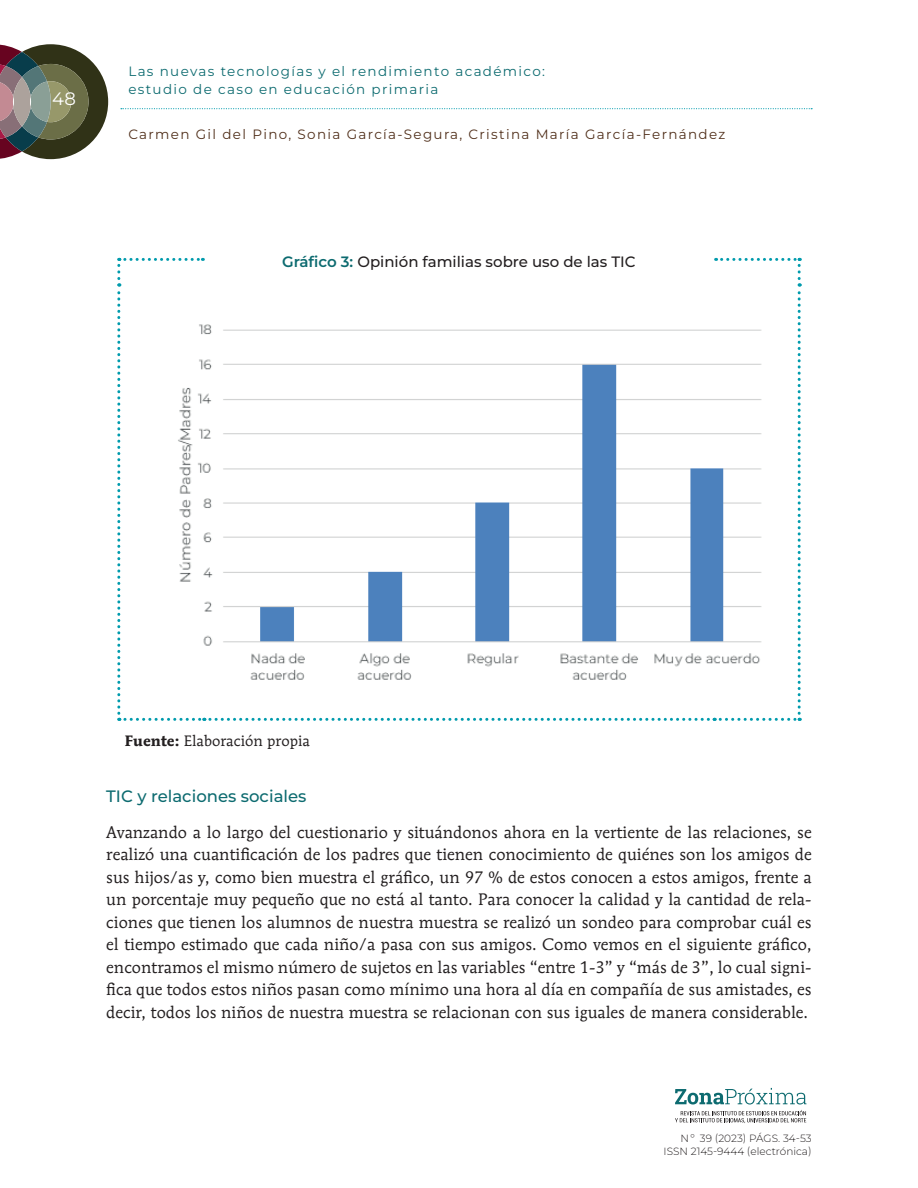
<style>
.page{position:relative;width:918px;height:1188px;background:#fff}
.page>*{position:absolute;margin:0;border:0;box-sizing:border-box;transform-origin:0 0}
.t1{font:18px "Montserrat";color:#fff}
.t2{font:16.5px/22.5px "Mendoza Roman Std";color:#231f20;text-align:justify}
.t3{font:500 16.5px "Montserrat";color:#0d6b70}
.t4{font:500 15px "Montserrat";color:#231f20}
.t5{font:15px "Mendoza Roman Std";color:#231f20}
.t6{font:13.5px/18px "Montserrat";letter-spacing:.1em;color:#0d6b70}
.t7{font:13.5px "Montserrat";letter-spacing:.1em;color:#51301b}
.t8{font:300 10.5px/13.5px "Montserrat";color:#231f20;text-align:right}
.s1{font-weight:600;color:#0d6b70}
.s2{font-weight:700}
</style>
<div class="page">
<svg style="left:0;top:44px;width:108px;height:115px;background:#727062"></svg>
<svg style="left:675px;top:1088px;width:131px;height:35px"></svg>
<svg style="left:121px;top:108px;width:691px;height:1px"></svg>
<svg style="left:117px;top:258px;width:684px;height:463px"></svg>
<img style="left:140px;top:291px;width:638px;height:422px">
<p class="t1" style="left:52px;top:87px;width:25px">48</p>
<p class="t6" style="left:128px;top:61px;width:418px">Las nuevas tecnologías y el rendimiento académico: estudio de caso en educación primaria</p>
<p class="t7" style="left:128px;top:125px;width:599px">Carmen Gil del Pino, Sonia García-Segura, Cristina María García-Fernández</p>
<p class="t4" style="left:282px;top:251px;width:355px"><span class="s1">Gráfico 3:</span> Opinión familias sobre uso de las TIC</p>
<p class="t5" style="left:125px;top:732px;width:187px"><span class="s2">Fuente:</span> Elaboración propia</p>
<p class="t3" style="left:106px;top:785px;width:202px">TIC y relaciones sociales</p>
<p class="t2" style="left:106px;top:821px;width:707px">Avanzando a lo largo del cuestionario y situándonos ahora en la vertiente de las relaciones, se realizó una cuantificación de los padres que tienen conocimiento de quiénes son los amigos de sus hijos/as y, como bien muestra el gráfico, un 97 % de estos conocen a estos amigos, frente a un porcentaje muy pequeño que no está al tanto. Para conocer la calidad y la cantidad de rela&shy;ciones que tienen los alumnos de nuestra muestra se realizó un sondeo para comprobar cuál es el tiempo estimado que cada niño/a pasa con sus amigos. Como vemos en el siguiente gráfico, encontramos el mismo número de sujetos en las variables “entre 1-3” y “más de 3”, lo cual signi&shy;fica que todos estos niños pasan como mínimo una hora al día en compañía de sus amistades, es decir, todos los niños de nuestra muestra se relacionan con sus iguales de manera considerable.</p>
<p class="t8" style="left:664px;top:1131px;width:150px">Nº 39 (2023) PÁGS. 34-53<br>ISSN 2145-9444 (electrónica)</p>
</div>
